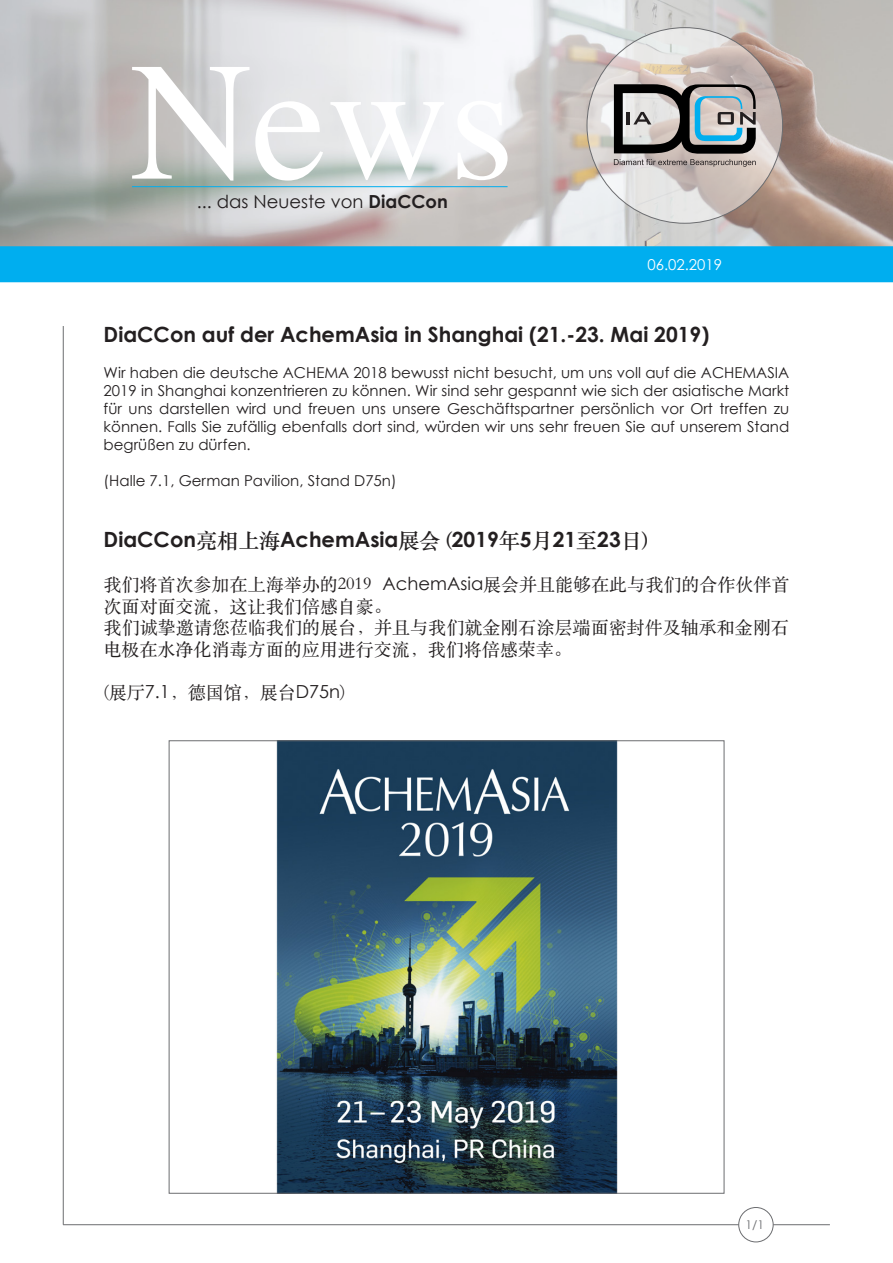
<style>
.page{position:relative;width:893px;height:1263px;background:#fff}
.page>*{position:absolute;margin:0;border:0;box-sizing:border-box;transform-origin:0 0}
.t1{font:168.75px "Times";color:#fff}
.t2{font:700 21px "Century Gothic";color:#231f20}
.t3{font:18px/21.6px "ST Songti SC Regular";color:#231f20}
.t4{font:18px "Century Gothic";color:#231f20}
.t5{font:15px/18px "Century Gothic";color:#231f20;text-align:justify}
.t6{font:15px "Century Gothic";color:#fff}
.t7{font:12px "Century Gothic";color:#6c6d70}
.s1{font-weight:700}
.s2{font-family:"ST Songti SC Bold";font-weight:400}
.s3{font-family:"Century Gothic"}
</style>
<div class="page">
<svg style="left:169px;top:740px;width:555px;height:453px"></svg>
<hr style="left:63px;top:1224px;width:767px;height:1px;background:#6c6d70">
<div style="left:739px;top:1207px;width:34px;height:35px;background:#fff;border-radius:50%"></div>
<div style="left:738px;top:1207px;width:35px;height:35px;border:1px solid #6c6d70;border-radius:50%"></div>
<hr style="left:63px;top:326px;width:1px;height:899px;background:#6c6d70">
<img style="left:0;top:0;width:893px;height:246px">
<svg style="left:587px;top:28px;width:196px;height:195px;background:#d7d0cc"></svg>
<div style="left:0;top:246px;width:893px;height:36px;background:#00aeef"></div>
<svg style="left:614px;top:84px;width:142px;height:83px;background:#898b8b"></svg>
<hr style="left:132px;top:186px;width:376px;height:1px;background:#00aeef">
<p class="t1" style="left:130px;top:-36px;width:386px">News</p>
<p class="t4" style="left:197px;top:191px;width:252px">... das Neueste von <span class="s1">DiaCCon</span></p>
<p class="t6" style="left:647px;top:255px;width:76px">06.02.2019</p>
<p class="t2" style="left:104px;top:321px;width:607px">DiaCCon auf der AchemAsia in Shanghai (21.-23. Mai 2019)</p>
<p class="t5" style="left:104px;top:363px;width:687px">Wir haben die deutsche ACHEMA 2018 bewusst nicht besucht, um uns voll auf die ACHEMASIA 2019 in Shanghai konzentrieren zu können. Wir sind sehr gespannt wie sich der asiatische Markt für uns darstellen wird und freuen uns unsere Geschäftspartner persönlich vor Ort treffen zu können. Falls Sie zufällig ebenfalls dort sind, würden wir uns sehr freuen Sie auf unserem Stand begrüßen zu dürfen.</p>
<p class="t5" style="left:104px;top:471px;width:294px">(Halle 7.1, German Pavilion, Stand D75n)</p>
<p class="t2" style="left:104px;top:526px;width:546px">DiaCCon<span class="s2">亮相上海</span>AchemAsia<span class="s2">展会 (</span>2019<span class="s2">年</span>5<span class="s2">月</span>21<span class="s2">至</span>23<span class="s2">日)</span></p>
<p class="t3" style="left:104px;top:573px;width:687px">我们将首次参加在上海举办的2019 <span class="s3">AchemAsia</span>展会并且能够在此与我们的合作伙伴首次面对面交流，这让我们倍感自豪。</p>
<p class="t3" style="left:104px;top:616px;width:687px">我们诚挚邀请您莅临我们的展台，并且与我们就金刚石涂层端面密封件及轴承和金刚石电极在水净化消毒方面的应用进行交流，我们将倍感荣幸。</p>
<p class="t3" style="left:104px;top:681px;width:243px">(展厅<span class="s3">7.1</span>，德国馆，展台<span class="s3">D75n</span>)</p>
<p class="t7" style="left:746px;top:1217px;width:20px">1/1</p>
</div>
